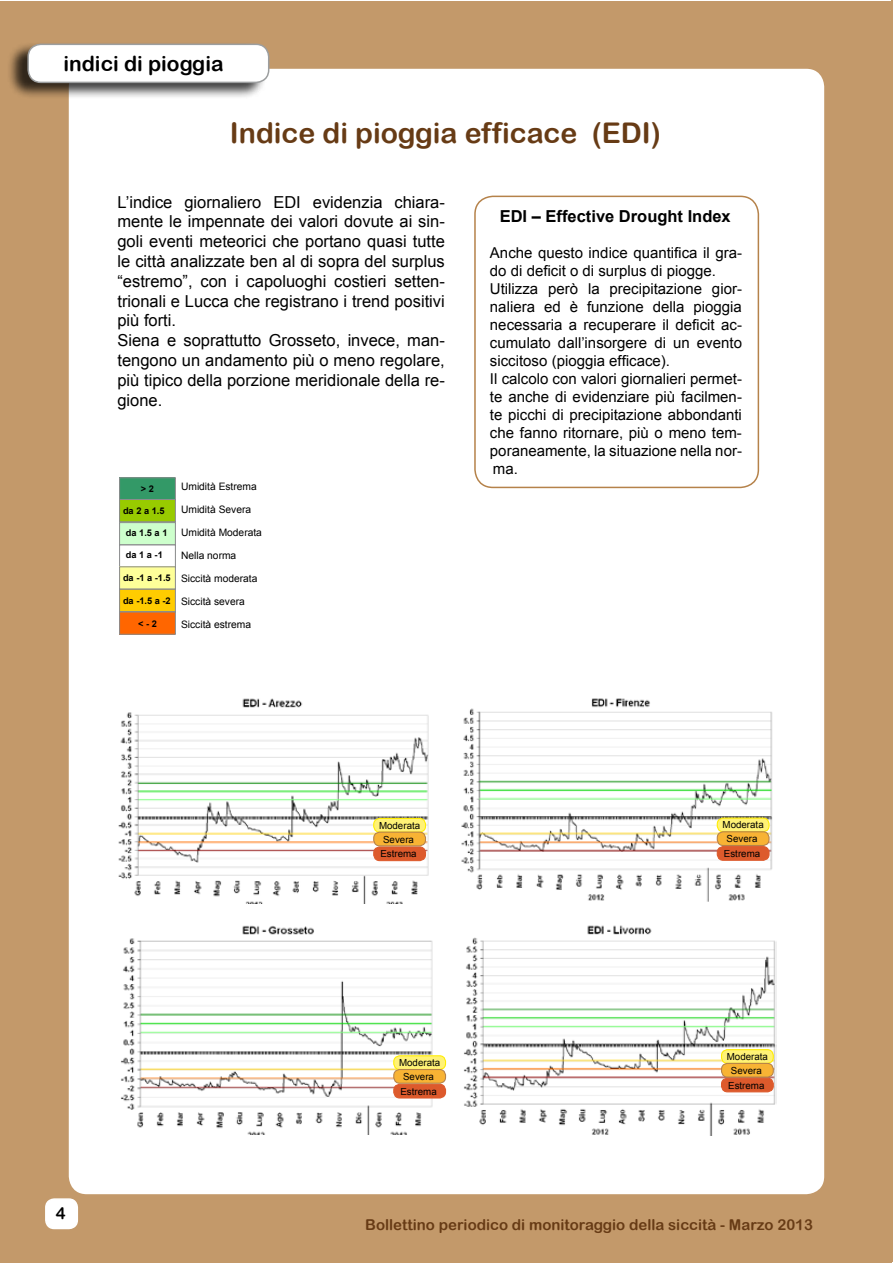
<style>
.page{position:relative;width:893px;height:1263px;background:#fff}
.page>*{position:absolute;margin:0;border:0;box-sizing:border-box;transform-origin:0 0}
.t1{font:28.5px "Arial Rounded MT Bold";color:#673b15}
.t2{font:21px "Arial Rounded MT Bold";color:#000}
.t3{font:16.5px/19.8px "Arial";color:#000}
.t4{font:700 16.5px "Arial";color:#000}
.t5{font:16.5px "Arial Rounded MT Bold";color:#000}
.t6{font:15px/18px "Arial";color:#000}
.t7{font:15px "Arial Rounded MT Bold";color:#673b15}
.t8{font:10.2px "Arial";color:#000}
.t9{font:9.75px/14.2px "Arial";color:#000}
.t10{font:700 9.3px "Arial";color:#000}
</style>
<div class="page">
<div style="left:0;top:1px;width:892px;height:1261px;background:#c3996a"></div>
<div style="left:69px;top:69px;width:755px;height:1125px;background:#fff;border-radius:18px"></div>
<div style="left:46px;top:1199px;width:31px;height:29px;background:#fff;border-radius:9px"></div>
<div style="left:45px;top:1198px;width:33px;height:31px;border:2px solid #fff;border-radius:9px"></div>
<div style="left:6px;top:41px;width:261px;height:58px;background:#000;opacity:.75"></div>
<div style="left:28px;top:44px;width:241px;height:38px;background:#fff;border-radius:13px"></div>
<div style="left:27px;top:44px;width:242px;height:39px;border:2px solid #9c9e9f;border-radius:13px"></div>
<hr style="left:891px;top:1px;width:2px;height:1261px;background:#c3996a">
<div style="left:474px;top:196px;width:285px;height:292px;border:2px solid #b5824a;border-radius:18px"></div>
<img style="left:118px;top:698px;width:311px;height:205px">
<div style="left:374px;top:847px;width:51px;height:14px;background:#dd5a2c;border-radius:6px"></div>
<div style="left:373px;top:846px;width:53px;height:15px;border:1px solid #dd5a2c;border-radius:6px"></div>
<div style="left:374px;top:818px;width:51px;height:14px;background:#fff276;border-radius:6px"></div>
<div style="left:373px;top:818px;width:53px;height:15px;border:1px solid #ffed00;border-radius:6px"></div>
<div style="left:374px;top:832px;width:51px;height:14px;background:#f8b334;border-radius:6px"></div>
<div style="left:373px;top:832px;width:53px;height:14px;border:1px solid #b5824a;border-radius:6px"></div>
<img style="left:461px;top:698px;width:312px;height:204px">
<div style="left:717px;top:846px;width:52px;height:14px;background:#dd5a2c;border-radius:6px"></div>
<div style="left:717px;top:846px;width:53px;height:15px;border:1px solid #dd5a2c;border-radius:6px"></div>
<div style="left:717px;top:818px;width:52px;height:14px;background:#fff276;border-radius:6px"></div>
<div style="left:717px;top:817px;width:53px;height:15px;border:1px solid #ffed00;border-radius:6px"></div>
<div style="left:717px;top:832px;width:52px;height:13px;background:#f8b334;border-radius:6px"></div>
<div style="left:717px;top:831px;width:53px;height:15px;border:1px solid #b5824a;border-radius:6px"></div>
<img style="left:464px;top:925px;width:313px;height:210px">
<img style="left:121px;top:925px;width:317px;height:210px">
<div style="left:394px;top:1084px;width:52px;height:14px;background:#dd5a2c;border-radius:6px"></div>
<div style="left:393px;top:1084px;width:53px;height:14px;border:1px solid #dd5a2c;border-radius:6px"></div>
<div style="left:394px;top:1056px;width:52px;height:13px;background:#fff276;border-radius:6px"></div>
<div style="left:393px;top:1055px;width:53px;height:15px;border:1px solid #ffed00;border-radius:6px"></div>
<div style="left:394px;top:1069px;width:52px;height:14px;background:#f8b334;border-radius:6px"></div>
<div style="left:393px;top:1069px;width:53px;height:15px;border:1px solid #b5824a;border-radius:6px"></div>
<div style="left:721px;top:1078px;width:52px;height:14px;background:#dd5a2c;border-radius:6px"></div>
<div style="left:721px;top:1077px;width:53px;height:15px;border:1px solid #dd5a2c;border-radius:6px"></div>
<div style="left:721px;top:1050px;width:52px;height:13px;background:#fff276;border-radius:6px"></div>
<div style="left:721px;top:1049px;width:53px;height:15px;border:1px solid #ffed00;border-radius:6px"></div>
<div style="left:721px;top:1063px;width:52px;height:14px;background:#f8b334;border-radius:6px"></div>
<div style="left:721px;top:1063px;width:53px;height:14px;border:1px solid #b5824a;border-radius:6px"></div>
<div style="left:120px;top:478px;width:55px;height:22px;background:#339967"></div>
<div style="left:119px;top:477px;width:57px;height:23px;border:1px solid #8b8c8e"></div>
<div style="left:120px;top:499px;width:55px;height:23px;background:#98cb00"></div>
<div style="left:119px;top:499px;width:57px;height:23px;border:1px solid #8b8c8e"></div>
<div style="left:120px;top:523px;width:55px;height:22px;background:#cdffcc"></div>
<div style="left:119px;top:522px;width:57px;height:23px;border:1px solid #8b8c8e"></div>
<div style="left:119px;top:544px;width:57px;height:24px;border:1px solid #8b8c8e"></div>
<div style="left:120px;top:567px;width:55px;height:22px;background:#feff99"></div>
<div style="left:119px;top:566px;width:57px;height:23px;border:1px solid #8b8c8e"></div>
<div style="left:120px;top:589px;width:55px;height:22px;background:#fc0"></div>
<div style="left:119px;top:589px;width:57px;height:23px;border:1px solid #8b8c8e"></div>
<div style="left:120px;top:612px;width:55px;height:22px;background:#f60"></div>
<div style="left:119px;top:611px;width:57px;height:24px;border:1px solid #8b8c8e"></div>
<h2 class="t2" style="left:63px;top:51px;width:162px">indici di pioggia</h2>
<h1 class="t1" style="left:230px;top:116px;width:432px">Indice di pioggia efficace (EDI)</h1>
<p class="t3" style="left:117px;top:192px;width:329px">L’indice giornaliero EDI evidenzia chiara&shy;mente le impennate dei valori dovute ai sin&shy;goli eventi meteorici che portano quasi tutte le città analizzate ben al di sopra del surplus “estremo”, con i capoluoghi costieri setten&shy;trionali e Lucca che registrano i trend positivi più forti.<br>Siena e soprattutto Grosseto, invece, man&shy;tengono un andamento più o meno regolare, più tipico della porzione meridionale della re&shy;gione.</p>
<p class="t10" style="left:141px;top:483px;width:15px">&gt; 2</p>
<p class="t10" style="left:123px;top:505px;width:43px">da 2 a 1.5</p>
<p class="t10" style="left:126px;top:526px;width:43px">da 1.5 a 1</p>
<p class="t10" style="left:126px;top:549px;width:38px">da 1 a -1</p>
<p class="t10" style="left:123px;top:572px;width:49px">da -1 a -1.5</p>
<p class="t10" style="left:123px;top:594px;width:49px">da -1.5 a -2</p>
<p class="t10" style="left:138px;top:617px;width:20px">&lt; - 2</p>
<p class="t8" style="left:181px;top:480px;width:77px">Umidità Estrema</p>
<p class="t8" style="left:181px;top:503px;width:72px">Umidità Severa</p>
<p class="t8" style="left:181px;top:526px;width:82px">Umidità Moderata</p>
<p class="t8" style="left:181px;top:549px;width:57px">Nella norma</p>
<p class="t8" style="left:181px;top:572px;width:78px">Siccità moderata</p>
<p class="t8" style="left:181px;top:595px;width:65px">Siccità severa</p>
<p class="t8" style="left:181px;top:618px;width:72px">Siccità estrema</p>
<p class="t4" style="left:500px;top:205px;width:233px">EDI – Effective Drought Index</p>
<p class="t6" style="left:490px;top:244px;width:253px">Anche questo indice quantifica il gra&shy;do di deficit o di surplus di piogge.<br>Utilizza però la precipitazione gior&shy;naliera ed è funzione della pioggia necessaria a recuperare il deficit ac&shy;cumulato dall’insorgere di un evento siccitoso (pioggia efficace).<br>Il calcolo con valori giornalieri permet&shy;te anche di evidenziare più facilmen&shy;te picchi di precipitazione abbondanti che fanno ritornare, più o meno tem&shy;poraneamente, la situazione nella nor&shy;ma.</p>
<p class="t9" style="left:379px;top:818px;width:43px">Moderata<br>Severa<br>Estrema</p>
<p class="t9" style="left:722px;top:818px;width:43px">Moderata<br>Severa<br>Estrema</p>
<p class="t5" style="left:56px;top:1203px;width:11px">4</p>
<p class="t9" style="left:399px;top:1055px;width:43px">Moderata<br>Severa<br>Estrema</p>
<p class="t9" style="left:727px;top:1049px;width:43px">Moderata<br>Severa<br>Estrema</p>
<p class="t7" style="left:365px;top:1216px;width:449px">Bollettino periodico di monitoraggio della siccità - Marzo 2013</p>
</div>
